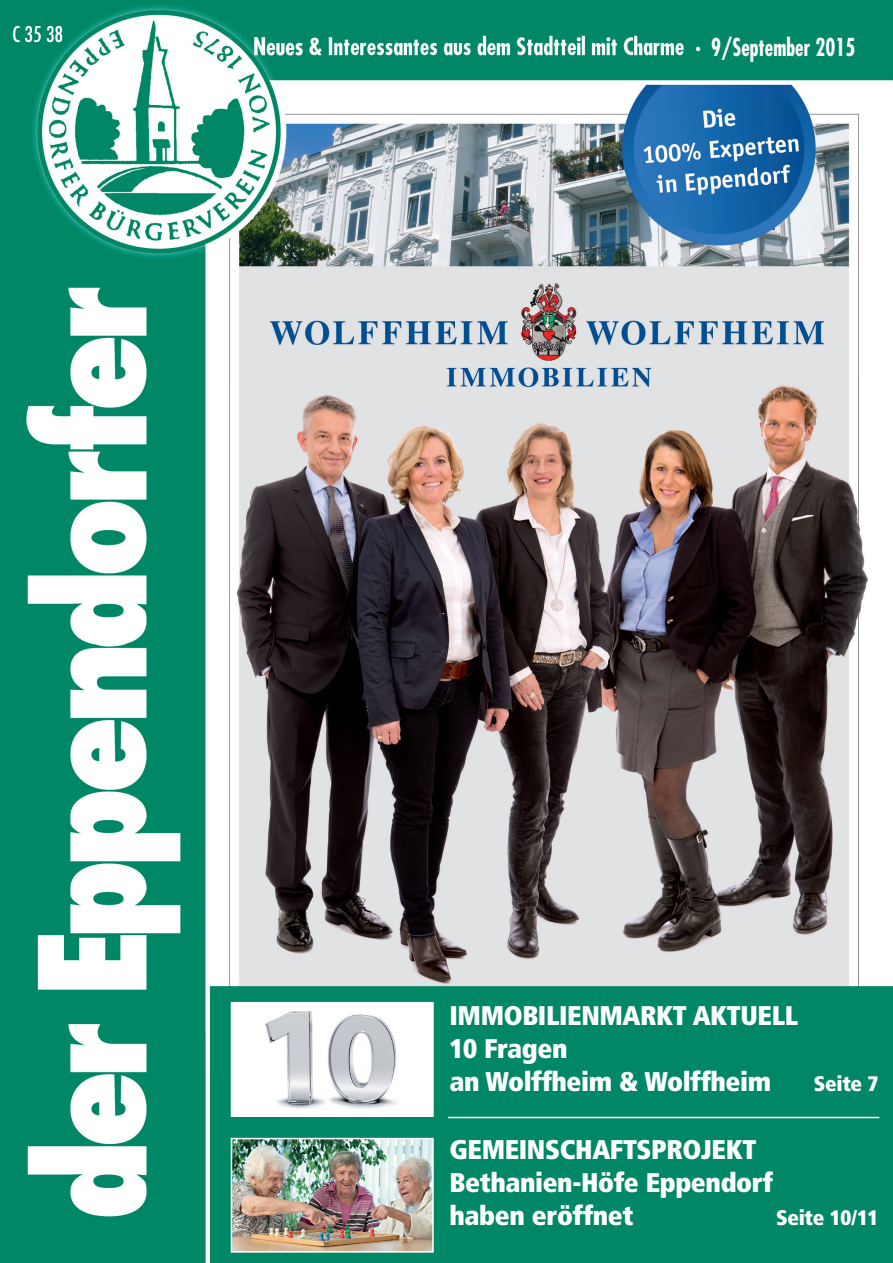
<style>
.page{position:relative;width:893px;height:1263px;background:#fff}
.page>*{position:absolute;margin:0;border:0;box-sizing:border-box;transform-origin:0 0}
.t1{font:900 condensed 27px/33px "Frutiger";letter-spacing:-.015em;color:#fff}
.t2{font:700 condensed 24px "Futura";color:#fff;scale:.85 1}
.t3{font:900 condensed 21px "Frutiger";letter-spacing:-.015em;color:#fff}
</style>
<div class="page">
<img style="left:0;top:0;width:893px;height:1263px">
<img style="left:234px;top:1141px;width:197px;height:108px">
<div style="left:231px;top:1138px;width:203px;height:114px;border:2px solid #fff"></div>
<hr style="left:448px;top:1117px;width:431px;height:1px;background:#fff">
<img style="left:234px;top:1005px;width:197px;height:109px">
<p class="t2" style="left:711px;top:32px;width:171px">9/September 2015</p>
<p class="t1" style="left:449px;top:999px;width:350px">IMMOBILIENMARKT AKTUELL<br>10 Fragen<br>an Wolffheim &amp; Wolffheim</p>
<p class="t3" style="left:814px;top:1071px;width:66px">Seite 7</p>
<p class="t1" style="left:449px;top:1133px;width:325px">GEMEINSCHAFTSPROJEKT<br>Bethanien-Höfe Eppendorf haben eröffnet</p>
<p class="t3" style="left:776px;top:1204px;width:104px">Seite 10/11</p>
</div>
